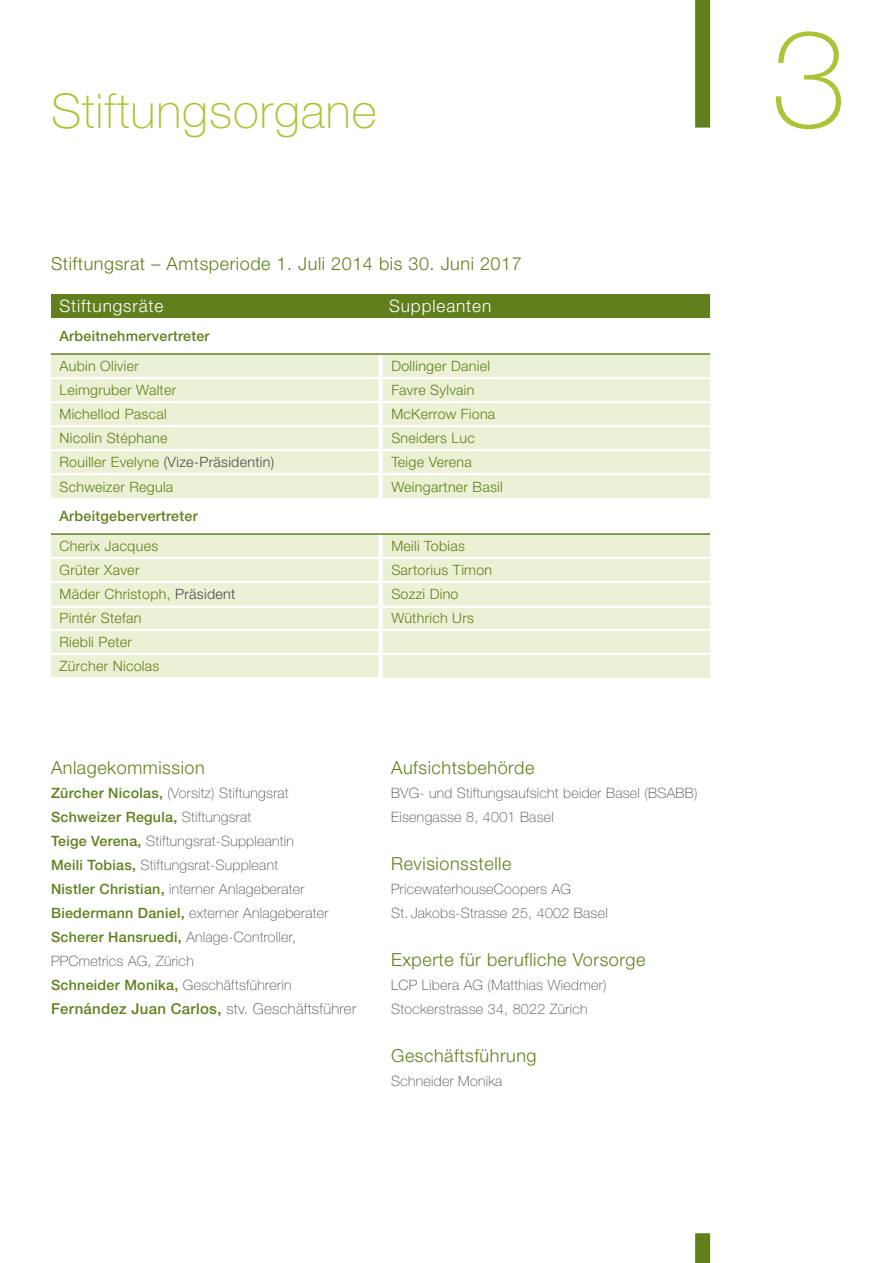
<style>
.page{position:relative;width:893px;height:1263px;background:#fff}
.page>*{position:absolute;margin:0;border:0;box-sizing:border-box;transform-origin:0 0}
.t1{font:100 136.95px "Helvetica Neue LT Std";color:#acc337}
.t2{font:100 48px "Helvetica Neue LT Std";letter-spacing:.02em;color:#acc337}
.t3{font:300 18px "Helvetica Neue LT Std";letter-spacing:.03em;color:#61801d}
.t4{font:300 17.25px "Helvetica Neue LT Std";letter-spacing:.05em;color:#fff}
.t5{font:500 15px "Helvetica Neue LT Std";letter-spacing:.02em;color:#61801d}
.t6{font:100 14.25px/24px "Helvetica Neue LT Std";letter-spacing:.02em;color:#4b4c4d}
.t7{font:300 14.25px/24px "Helvetica Neue LT Std";letter-spacing:.02em;color:#61801d}
.t8{font:500 14.25px "Helvetica Neue LT Std";letter-spacing:.02em;color:#61801d}
.t9{font:300 14.25px "Helvetica Neue LT Std";letter-spacing:.02em;color:#4b4c4d}
.s1{color:#61801d}
.s2{color:#4b4c4d}
.s3{font-weight:500;color:#61801d}
.s4{font-weight:100;color:#4b4c4d}
</style>
<div class="page">
<div style="left:695px;top:0;width:15px;height:128px;background:#61801d"></div>
<div style="left:695px;top:1233px;width:15px;height:30px;background:#61801d"></div>
<div style="left:51px;top:294px;width:659px;height:24px;background:#61801d"></div>
<svg style="left:51px;top:355px;width:659px;height:323px;background:#edf2d9"></svg>
<div style="left:378px;top:355px;width:5px;height:22px;background:#fff"></div>
<div style="left:378px;top:379px;width:5px;height:22px;background:#fff"></div>
<div style="left:378px;top:403px;width:5px;height:22px;background:#fff"></div>
<div style="left:378px;top:427px;width:5px;height:22px;background:#fff"></div>
<div style="left:378px;top:451px;width:5px;height:22px;background:#fff"></div>
<div style="left:378px;top:475px;width:5px;height:23px;background:#fff"></div>
<div style="left:378px;top:535px;width:5px;height:22px;background:#fff"></div>
<div style="left:378px;top:559px;width:5px;height:22px;background:#fff"></div>
<div style="left:378px;top:583px;width:5px;height:23px;background:#fff"></div>
<div style="left:378px;top:608px;width:5px;height:21px;background:#fff"></div>
<div style="left:378px;top:631px;width:5px;height:22px;background:#fff"></div>
<hr style="left:51px;top:377px;width:330px;height:2px;background:#fff">
<hr style="left:51px;top:401px;width:330px;height:2px;background:#fff">
<hr style="left:51px;top:425px;width:330px;height:2px;background:#fff">
<hr style="left:51px;top:449px;width:330px;height:2px;background:#fff">
<hr style="left:51px;top:473px;width:330px;height:2px;background:#fff">
<hr style="left:381px;top:377px;width:329px;height:2px;background:#fff">
<hr style="left:381px;top:401px;width:329px;height:2px;background:#fff">
<hr style="left:381px;top:425px;width:329px;height:2px;background:#fff">
<hr style="left:381px;top:449px;width:329px;height:2px;background:#fff">
<hr style="left:381px;top:473px;width:329px;height:2px;background:#fff">
<hr style="left:381px;top:557px;width:329px;height:2px;background:#fff">
<hr style="left:381px;top:581px;width:329px;height:2px;background:#fff">
<hr style="left:381px;top:606px;width:329px;height:2px;background:#fff">
<hr style="left:381px;top:629px;width:329px;height:2px;background:#fff">
<hr style="left:51px;top:557px;width:330px;height:2px;background:#fff">
<hr style="left:51px;top:581px;width:330px;height:2px;background:#fff">
<hr style="left:51px;top:606px;width:330px;height:2px;background:#fff">
<hr style="left:51px;top:629px;width:330px;height:2px;background:#fff">
<hr style="left:51px;top:653px;width:330px;height:2px;background:#fff">
<hr style="left:51px;top:677px;width:332px;height:2px;background:#fff">
<hr style="left:381px;top:653px;width:329px;height:2px;background:#fff">
<div style="left:378px;top:655px;width:5px;height:22px;background:#fff"></div>
<hr style="left:51px;top:353px;width:330px;height:2px;background:#61801d">
<hr style="left:381px;top:353px;width:329px;height:2px;background:#61801d">
<hr style="left:51px;top:533px;width:330px;height:2px;background:#61801d">
<hr style="left:381px;top:533px;width:329px;height:2px;background:#61801d">
<h2 class="t2" style="left:51px;top:83px;width:327px">Stiftungsorgane</h2>
<p class="t3" style="left:51px;top:253px;width:472px">Stiftungsrat – Amtsperiode 1. Juli 2014 bis 30. Juni 2017</p>
<p class="t4" style="left:60px;top:295px;width:105px">Stiftungsräte</p>
<p class="t4" style="left:389px;top:295px;width:104px">Suppleanten</p>
<p class="t8" style="left:60px;top:327px;width:152px">Arbeitnehmervertreter</p>
<p class="t7" style="left:60px;top:354px;width:81px">Aubin Olivier</p>
<p class="t7" style="left:391px;top:354px;width:100px">Dollinger Daniel</p>
<p class="t7" style="left:60px;top:378px;width:118px">Leimgruber Walter</p>
<p class="t7" style="left:391px;top:378px;width:85px">Favre Sylvain</p>
<p class="t7" style="left:60px;top:402px;width:109px">Michellod Pascal</p>
<p class="t7" style="left:391px;top:402px;width:106px">McKerrow Fiona</p>
<p class="t7" style="left:60px;top:426px;width:110px">Nicolin Stéphane</p>
<p class="t7" style="left:391px;top:426px;width:85px">Sneiders Luc</p>
<p class="t9" style="left:60px;top:453px;width:216px"><span class="s1">Rouiller Evelyne</span> (Vize-Präsidentin)</p>
<p class="t7" style="left:391px;top:450px;width:82px">Teige Verena</p>
<p class="t7" style="left:60px;top:474px;width:115px">Schweizer Regula</p>
<p class="t7" style="left:391px;top:474px;width:113px">Weingartner Basil</p>
<p class="t8" style="left:60px;top:507px;width:140px">Arbeitgebervertreter</p>
<p class="t7" style="left:60px;top:534px;width:100px">Cherix Jacques</p>
<p class="t7" style="left:391px;top:534px;width:75px">Meili Tobias</p>
<p class="t7" style="left:60px;top:558px;width:81px">Grüter Xaver</p>
<p class="t7" style="left:391px;top:558px;width:102px">Sartorius Timon</p>
<p class="t7" style="left:60px;top:582px;width:177px">Mäder Christoph, <span class="s2">Präsident</span></p>
<p class="t7" style="left:391px;top:582px;width:69px">Sozzi Dino</p>
<p class="t7" style="left:60px;top:606px;width:84px">Pintér Stefan</p>
<p class="t7" style="left:391px;top:606px;width:84px">Wüthrich Urs</p>
<p class="t7" style="left:60px;top:630px;width:101px">Riebli Peter<br>Zürcher Nicolas</p>
<p class="t3" style="left:51px;top:757px;width:155px">Anlagekommission</p>
<p class="t6" style="left:51px;top:781px;width:279px"><span class="s3">Zürcher Nicolas,</span> (Vorsitz) Stiftungsrat <span class="s3">Schweizer Regula,</span> Stiftungsrat<br><span class="s3">Teige Verena,</span> Stiftungsrat-Suppleantin <span class="s3">Meili Tobias,</span> Stiftungsrat-Suppleant<br><span class="s3">Nistler Christian,</span> interner Anlageberater <span class="s3">Biedermann Daniel,</span> externer Anlageberater <span class="s3">Scherer Hansruedi,</span> Anlage-Controller, PPCmetrics AG, Zürich<br><span class="s3">Schneider Monika,</span> Geschäftsführerin</p>
<p class="t5" style="left:51px;top:1000px;width:307px">Fernández Juan Carlos, <span class="s4">stv. Geschäftsführer</span></p>
<p class="t3" style="left:391px;top:757px;width:145px">Aufsichtsbehörde</p>
<p class="t6" style="left:391px;top:781px;width:308px">BVG- und Stiftungsaufsicht beider Basel (BSABB)<br>Eisengasse 8, 4001 Basel</p>
<p class="t3" style="left:391px;top:853px;width:122px">Revisionsstelle</p>
<p class="t6" style="left:391px;top:877px;width:218px">PricewaterhouseCoopers AG<br>St. Jakobs-Strasse 25, 4002 Basel</p>
<p class="t3" style="left:391px;top:949px;width:256px">Experte für berufliche Vorsorge</p>
<p class="t6" style="left:391px;top:973px;width:217px">LCP Libera AG (Matthias Wiedmer)<br>Stockerstrasse 34, 8022 Zürich</p>
<p class="t3" style="left:391px;top:1045px;width:147px">Geschäftsführung</p>
<p class="t6" style="left:391px;top:1069px;width:113px">Schneider Monika</p>
<h1 class="t1" style="left:771px;top:1px;width:78px">3</h1>
</div>
